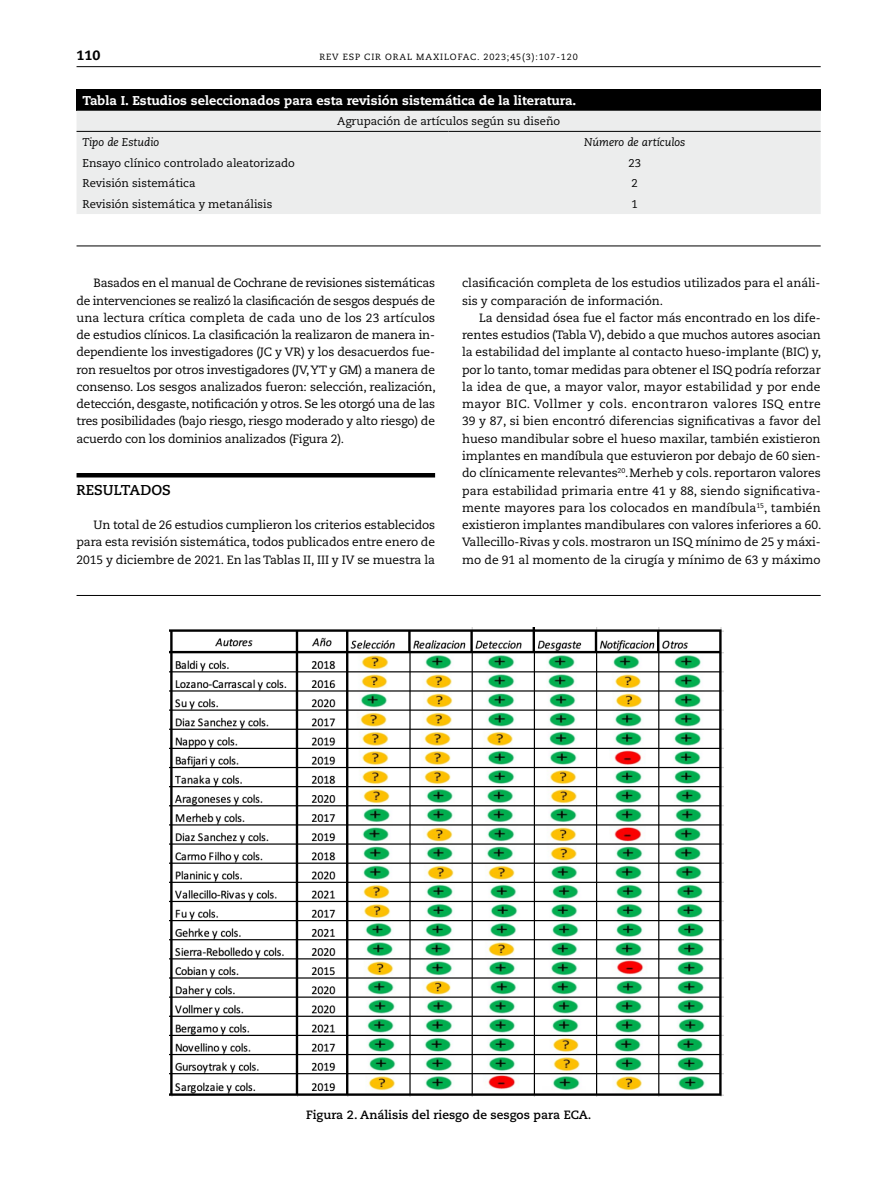
<style>
.page{position:relative;width:893px;height:1191px;background:#fff}
.page>*{position:absolute;margin:0;border:0;box-sizing:border-box;transform-origin:0 0}
.t1{font:700 14.25px "Caecilia LT Std";color:#000}
.t2{font:800 13.5px "Caecilia LT Std";color:#000}
.t3{font:800 12.75px "Caecilia LT Std";color:#fff}
.t4{font:12px/17.2px "Caecilia LT Std";letter-spacing:-.005em;color:#000;text-align:justify}
.t5{font:700 12px "Caecilia LT Std";color:#000}
.t6{font:11.25px "Caecilia LT Std";color:#000}
.t7{font:italic 11.25px "Caecilia LT Std";color:#000}
.t8{font:9px "Caecilia LT Std";letter-spacing:.095em;color:#000}
</style>
<div class="page">
<hr style="left:77px;top:66px;width:744px;height:1px;background:#000">
<hr style="left:77px;top:473px;width:358px;height:4px;background:#000">
<div style="left:77px;top:89px;width:744px;height:22px;background:#000"></div>
<div style="left:77px;top:111px;width:744px;height:103px;background:#eceded"></div>
<hr style="left:77px;top:131px;width:372px;height:1px;background:#000">
<hr style="left:449px;top:131px;width:372px;height:1px;background:#000">
<img style="left:170px;top:627px;width:553px;height:469px">
<hr style="left:77px;top:245px;width:744px;height:1px;background:#000">
<hr style="left:77px;top:595px;width:744px;height:1px;background:#000">
<p class="t2" style="left:77px;top:47px;width:25px">110</p>
<p class="t8" style="left:319px;top:52px;width:260px">REV ESP CIR ORAL MAXILOFAC. 2023;45(3):107-120</p>
<p class="t3" style="left:83px;top:92px;width:495px">Tabla I. Estudios seleccionados para esta revisión sistemática de la literatura.</p>
<p class="t6" style="left:337px;top:115px;width:225px">Agrupación de artículos según su diseño</p>
<p class="t7" style="left:83px;top:136px;width:78px">Tipo de Estudio</p>
<p class="t7" style="left:584px;top:136px;width:103px">Número de artículos</p>
<p class="t6" style="left:83px;top:156px;width:214px">Ensayo clínico controlado aleatorizado</p>
<p class="t6" style="left:628px;top:156px;width:14px">23</p>
<p class="t6" style="left:83px;top:177px;width:114px">Revisión sistemática</p>
<p class="t6" style="left:631px;top:177px;width:8px">2</p>
<p class="t6" style="left:83px;top:198px;width:191px">Revisión sistemática y metanálisis</p>
<p class="t6" style="left:631px;top:198px;width:8px">1</p>
<p class="t4" style="left:77px;top:275px;width:361px;text-indent:17px">Basados en el manual de Cochrane de revisiones sistemáticas de intervenciones se realizó la clasificación de sesgos después de una lectura crítica completa de cada uno de los 23 artículos de estudios clínicos. La clasificación la realizaron de manera in&shy;dependiente los investigadores (JC y VR) y los desacuerdos fue&shy;ron resueltos por otros investigadores (JV, YT y GM) a manera de consenso. Los sesgos analizados fueron: selección, realización, detección, desgaste, notificación y otros. Se les otorgó una de las tres posibilidades (bajo riesgo, riesgo moderado y alto riesgo) de acuerdo con los dominios analizados (Figura 2).</p>
<p class="t1" style="left:77px;top:481px;width:96px">RESULTADOS</p>
<p class="t4" style="left:77px;top:516px;width:360px;text-indent:17px">Un total de 26 estudios cumplieron los criterios establecidos para esta revisión sistemática, todos publicados entre enero de 2015 y diciembre de 2021. En las Tablas II, III y IV se muestra la</p>
<p class="t4" style="left:462px;top:275px;width:360px">clasificación completa de los estudios utilizados para el análi&shy;sis y comparación de información.</p>
<p class="t4" style="left:462px;top:309px;width:361px;text-indent:17px">La densidad ósea fue el factor más encontrado en los dife&shy;rentes estudios (Tabla V), debido a que muchos autores asocian la estabilidad del implante al contacto hueso-implante (BIC) y, por lo tanto, tomar medidas para obtener el ISQ podría reforzar la idea de que, a mayor valor, mayor estabilidad y por ende mayor BIC. Vollmer y cols. encontraron valores ISQ entre 39 y 87, si bien encontró diferencias significativas a favor del hueso mandibular sobre el hueso maxilar, también existieron implantes en mandíbula que estuvieron por debajo de 60 sien&shy;do clínicamente relevantes<sup>20</sup>.Merheb y cols. reportaron valores para estabilidad primaria entre 41 y 88, siendo significativa&shy;mente mayores para los colocados en mandíbula<sup>15</sup>, también existieron implantes mandibulares con valores inferiores a 60.<br>Vallecillo-Rivas y cols. mostraron un ISQ mínimo de 25 y máxi&shy;mo de 91 al momento de la cirugía y mínimo de 63 y máximo</p>
<p class="t5" style="left:306px;top:1107px;width:287px">Figura 2. Análisis del riesgo de sesgos para ECA.</p>
</div>
